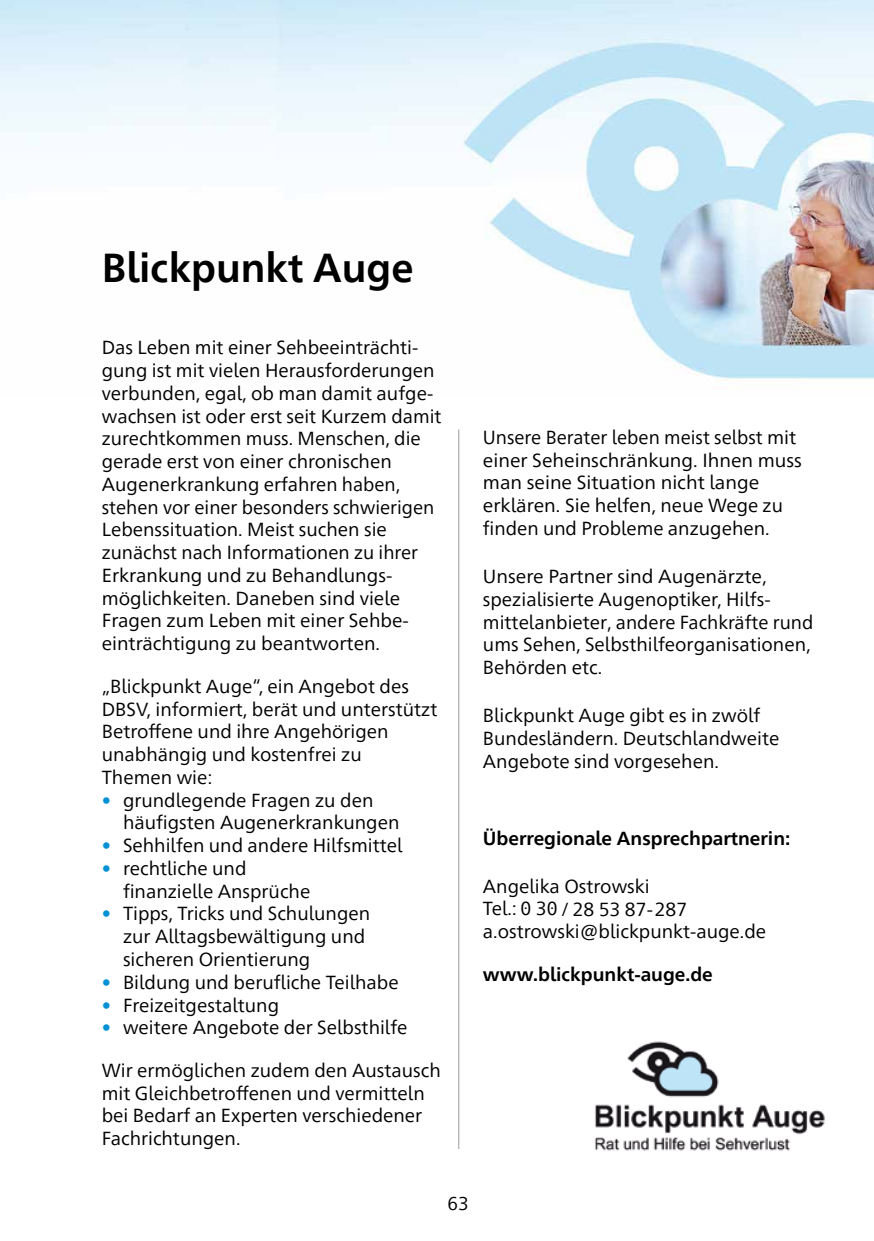
<style>
.page{position:relative;width:874px;height:1241px;background:#fff}
.page>*{position:absolute;margin:0;border:0;box-sizing:border-box;transform-origin:0 0}
.t1{font:700 40.25px "Frutiger Neue 1450 Pro";color:#000}
.t2{font:18.9px/22.8px "Frutiger Neue 1450 Pro";color:#000}
.t3{font:700 18.9px "Frutiger Neue 1450 Pro";color:#000}
.t4{font:18.38px "Frutiger Neue 1450 Pro";color:#000}
.s1{color:#0090d6}
</style>
<div class="page">
<img style="left:0;top:0;width:873px;height:381px">
<hr style="left:458px;top:429px;width:1px;height:719px;background:#b1b2b3">
<img style="left:595px;top:1041px;width:230px;height:108px">
<h1 class="t1" style="left:102px;top:239px;width:313px">Blickpunkt Auge</h1>
<p class="t2" style="left:102px;top:335px;width:341px">Das Leben mit einer Sehbeeinträchti&shy;gung ist mit vielen Herausforderungen verbunden, egal, ob man damit aufge&shy;wachsen ist oder erst seit Kurzem damit zurechtkommen muss. Menschen, die gerade erst von einer chronischen Augenerkrankung erfahren haben, stehen vor einer besonders schwierigen Lebenssituation. Meist suchen sie zunächst nach Informationen zu ihrer Erkrankung und zu Behandlungs&shy;möglichkeiten. Daneben sind viele Fragen zum Leben mit einer Sehbe&shy;einträchtigung zu beantworten.</p>
<p class="t2" style="left:102px;top:673px;width:337px">„Blickpunkt Auge“, ein Angebot des<br>DBSV, informiert, berät und unterstützt<br>Betroffene und ihre Angehörigen unabhängig und kostenfrei zu<br>Themen wie:</p>
<p class="t2" style="left:123px;top:787px;width:278px;text-indent:-21px"><span class="s1">•</span> grundlegende Fragen zu den häufigsten Augenerkrankungen</p>
<p class="t2" style="left:102px;top:832px;width:302px"><span class="s1">•</span> Sehhilfen und andere Hilfsmittel</p>
<p class="t2" style="left:123px;top:855px;width:189px;text-indent:-21px"><span class="s1">•</span> rechtliche und finanzielle Ansprüche</p>
<p class="t2" style="left:123px;top:900px;width:248px;text-indent:-21px"><span class="s1">•</span> Tipps, Tricks und Schulungen zur Alltags bewältigung und sicheren Orientierung</p>
<p class="t2" style="left:102px;top:969px;width:298px"><span class="s1">•</span> Bildung und berufliche Teilhabe</p>
<p class="t2" style="left:102px;top:991px;width:179px"><span class="s1">•</span> Freizeitgestaltung</p>
<p class="t2" style="left:102px;top:1014px;width:307px"><span class="s1">•</span> weitere Angebote der Selbsthilfe</p>
<p class="t2" style="left:102px;top:1057px;width:340px">Wir ermöglichen zudem den Austausch mit Gleichbetroffenen und vermitteln bei Bedarf an Experten verschiedener<br>Fachrichtungen.</p>
<p class="t2" style="left:482px;top:424px;width:320px">Unsere Berater leben meist selbst mit einer Seheinschränkung. Ihnen muss man seine Situation nicht lange erklären. Sie helfen, neue Wege zu finden und Probleme anzugehen.</p>
<p class="t2" style="left:482px;top:563px;width:332px">Unsere Partner sind Augenärzte, spezialisierte Augenoptiker, Hilfs&shy;mittelanbieter, andere Fachkräfte rund ums Sehen, Selbsthilfeorganisationen, Behörden etc.</p>
<p class="t2" style="left:482px;top:702px;width:298px">Blickpunkt Auge gibt es in zwölf<br>Bundesländern. Deutschlandweite<br>Angebote sind vorgesehen.</p>
<p class="t3" style="left:482px;top:824px;width:309px">Überregionale Ansprechpartnerin:</p>
<p class="t2" style="left:482px;top:873px;width:284px">Angelika Ostrowski<br>Tel.: 0 30 / 28 53 87-287 a.ostrowski@blickpunkt-auge.de</p>
<p class="t3" style="left:482px;top:960px;width:231px">www.blickpunkt-auge.de</p>
<p class="t4" style="left:447px;top:1190px;width:23px">63</p>
</div>
